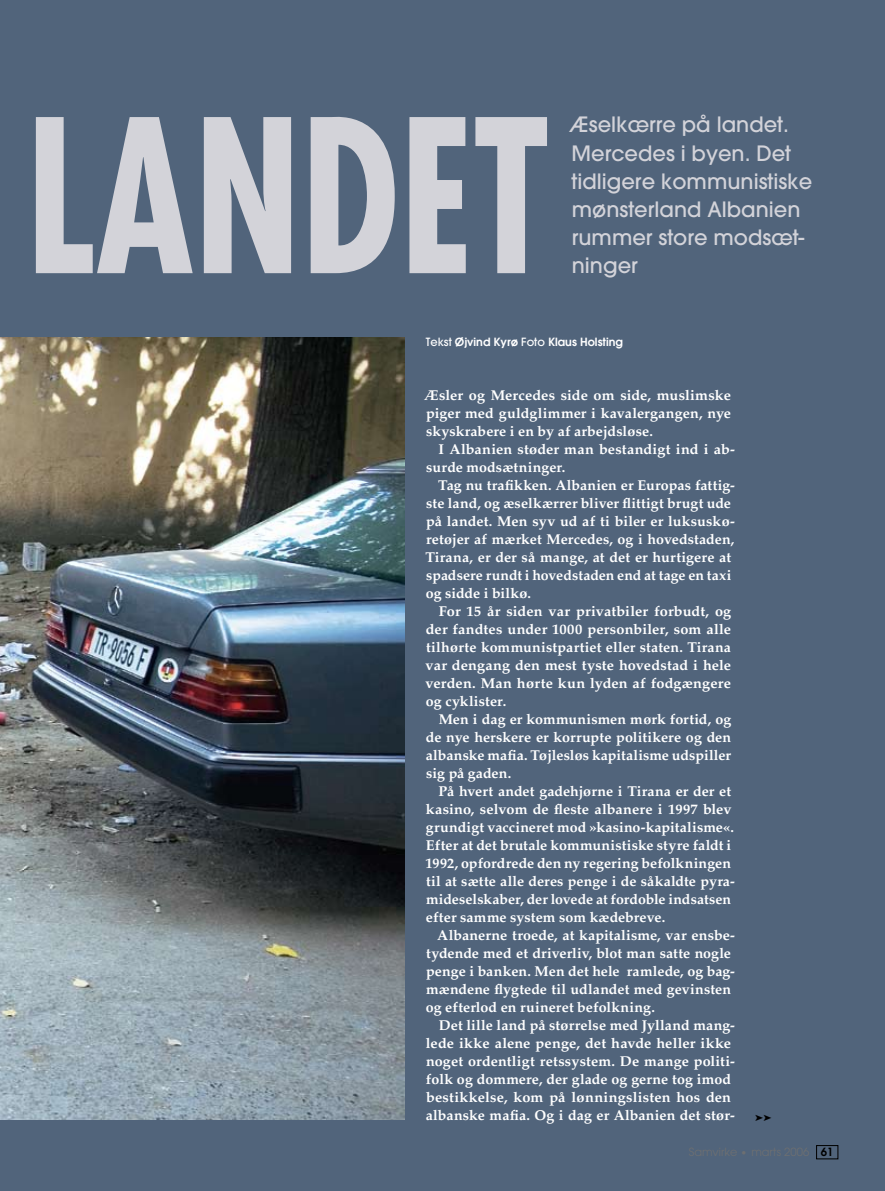
<style>
.page{position:relative;width:885px;height:1191px;background:#fff}
.page>*{position:absolute;margin:0;border:0;box-sizing:border-box;transform-origin:0 0}
.t1{font:700 condensed 207px "Futura";color:#d3d3d9;scale:.9 1}
.t2{font:500 21px/28.2px "Samvirke";color:#d3d3d9}
.t3{font:700 14.25px/18px "Palatino";letter-spacing:.005em;color:#fff}
.t4{font:600 11.25px "Samvirke";color:#fff}
.s1{font-weight:500}
</style>
<div class="page">
<div style="left:0;top:0;width:884px;height:1191px;background:#51647b"></div>
<img style="left:0;top:338px;width:404px;height:781px">
<div style="left:816px;top:1145px;width:22px;height:14px;border:1px solid #000"></div>
<h1 class="t1" style="left:26px;top:63px;width:583px">LANDET</h1>
<h2 class="t2" style="left:569px;top:111px;width:244px">Æselkærre på landet.<br>Mercedes i byen. Det tidligere kommunistiske mønsterland Albanien rummer store modsæt&shy;ninger</h2>
<p class="t4" style="left:426px;top:334px;width:198px"><span class="s1">Tekst</span> Øjvind Kyrø <span class="s1">Foto</span> Klaus Holsting</p>
<p class="t3" style="left:424px;top:386px;width:308px;text-align:justify">Æsler og Mercedes side om side, muslimske piger med guldglimmer i kavalergangen, nye skyskrabere i en by af arbejdsløse.</p>
<p class="t3" style="left:426px;top:440px;width:310px;text-indent:12px">I Albanien støder man bestandigt ind i ab&shy;surde modsætninger.</p>
<p class="t3" style="left:425px;top:476px;width:311px;text-indent:13px">Tag nu trafikken. Albanien er Europas fattig&shy;ste land, og æselkærrer bliver flittigt brugt ude på landet. Men syv ud af ti biler er luksuskø&shy;retøjer af mærket Mercedes, og i hovedstaden, Tirana, er der så mange, at det er hurtigere at spadsere rundt i hovedstaden end at tage en taxi og sidde i bilkø.</p>
<p class="t3" style="left:425px;top:602px;width:307px;text-align:justify;text-indent:13px">For 15 år siden var privatbiler forbudt, og der fandtes under 1000 personbiler, som alle tilhørte kommunistpartiet eller staten. Tirana var dengang den mest tyste hovedstad i hele verden. Man hørte kun lyden af fodgængere og cyklister.</p>
<p class="t3" style="left:426px;top:710px;width:307px;text-align:justify;text-indent:13px">Men i dag er kommunismen mørk fortid, og de nye herskere er korrupte politikere og den albanske mafia. Tøjlesløs kapitalisme udspiller sig på gaden.</p>
<p class="t3" style="left:425px;top:782px;width:311px;text-indent:13px">På hvert andet gadehjørne i Tirana er der et kasino, selvom de fleste albanere i 1997 blev grundigt vaccineret mod »kasino-kapitalisme«.<br>Efter at det brutale kommunistiske styre faldt i 1992, opfordrede den ny regering befolkningen til at sætte alle deres penge i de såkaldte pyra&shy;mideselskaber, der lovede at fordoble indsatsen efter samme system som kædebreve.</p>
<p class="t3" style="left:426px;top:926px;width:311px;text-indent:11px">Albanerne troede, at kapitalisme, var ensbe&shy;tydende med et driverliv, blot man satte nogle penge i banken. Men det hele ramlede, og bag&shy;mændene flygtede til udlandet med gevinsten og efterlod en ruineret befolkning.</p>
<p class="t3" style="left:426px;top:1016px;width:311px;text-indent:13px">Det lille land på størrelse med Jylland mang&shy;lede ikke alene penge, det havde heller ikke noget ordentligt retssystem. De mange politi&shy;folk og dommere, der glade og gerne tog imod bestikkelse, kom på lønningslisten hos den albanske mafia. Og i dag er Albanien det stør-</p>
</div>
